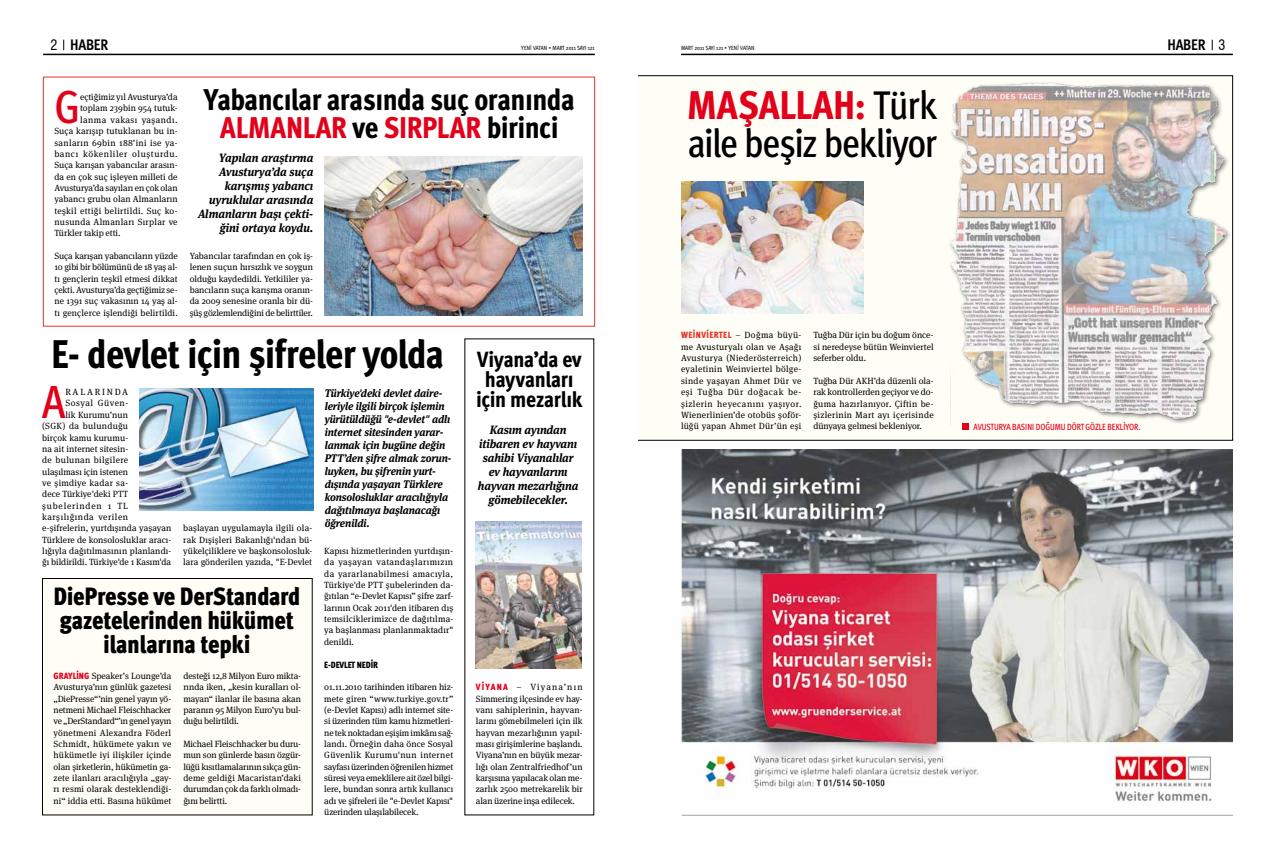
<style>
.page{position:relative;width:1276px;height:851px;background:#fff}
.page>*{position:absolute;margin:0;border:0;box-sizing:border-box;transform-origin:0 0}
.t1{font:500 46.5px "Meta Cond Pro";color:#e2001a}
.t2{font:800 40px "Meta Cond Pro";letter-spacing:-.02em;color:#000}
.t3{font:500 40px/38px "Meta Cond Pro";letter-spacing:-.03em;color:#000;text-align:right}
.t4{font:800 40px "Meta Cond Pro";color:#e2001a}
.t5{font:800 30px/28px "Meta Cond Pro";letter-spacing:-.02em;color:#000;text-align:center}
.t6{font:900 25px/24px "Meta Cond Pro";letter-spacing:-.015em;color:#000;text-align:center}
.t7{font:800 22px/20px "Meta Cond Pro";letter-spacing:-.015em;color:#000;text-align:center}
.t8{font:700 15.3px "Meta Cond Pro";letter-spacing:-.015em;color:#000}
.t9{font:italic 700 12px/14px "Meta Serif Pro";letter-spacing:-.005em;color:#000;text-align:center;scale:.95 1}
.t10{font:italic 700 11px/13px "Meta Serif Pro";letter-spacing:-.01em;color:#000;scale:.95 1}
.t11{font:9px/11.3px "Meta Serif Pro";letter-spacing:.005em;color:#000;text-align:justify}
.t12{font:9px "Meta Serif Pro";letter-spacing:.035em;color:#000}
.t13{font:9px "Meta Serif Pro";letter-spacing:.03em;color:#000}
.t14{font:500 9px "Meta Cond Pro";letter-spacing:.005em;color:#e2001a;scale:.95 1}
.t15{font:9px "Meta Serif Pro";letter-spacing:.06em;color:#000}
.t16{font:9px "Meta Serif Pro";letter-spacing:.025em;color:#000}
.t17{font:9px "Meta Serif Pro";letter-spacing:.055em;color:#000}
.t18{font:9px "Meta Serif Pro";letter-spacing:.045em;color:#000}
.t19{font:9px "Meta Serif Pro";letter-spacing:.085em;color:#000}
.t20{font:900 9px "Meta Cond Pro";letter-spacing:-.005em;color:#000}
.t21{font:900 9px "Meta Cond Pro";color:#e53427}
.t22{font:9px "Meta Serif Pro";letter-spacing:.2em;color:#000}
.t23{font:900 9px "Meta Cond Pro";letter-spacing:.01em;color:#e2001a}
.t24{font:6px "Meta Cond Pro";letter-spacing:-.01em;color:#000}
.s1{font-family:"Swiss 721 BT";font-weight:400;font-stretch:condensed;font-size:14px}
.s2{color:#e2001a}
.s3{font-size:22px}
.s4{font-family:"Meta Cond Pro";font-weight:900;color:#e2001a}
.s5{font-weight:800;color:#e2001a}
</style>
<div class="page">
<hr style="left:43px;top:54px;width:552px;height:1px;background:#000">
<hr style="left:681px;top:54px;width:552px;height:1px;background:#000">
<div style="left:42px;top:578px;width:270px;height:236px;background:#fffef6"></div>
<div style="left:42px;top:578px;width:270px;height:237px;border:1px solid #000"></div>
<div style="left:43px;top:77px;width:552px;height:249px;border:1px solid #e53427"></div>
<img style="left:325px;top:156px;width:257px;height:159px">
<img style="left:475px;top:521px;width:106px;height:147px">
<img style="left:139px;top:388px;width:174px;height:122px">
<img style="left:681px;top:450px;width:552px;height:366px">
<div style="left:632px;top:76px;width:600px;height:364px;background:#fffef6"></div>
<img style="left:950px;top:82px;width:279px;height:343px">
<img style="left:681px;top:182px;width:182px;height:132px">
<div style="left:962px;top:423px;width:7px;height:7px;background:#e2001a"></div>
<div style="left:615px;top:66px;width:23px;height:386px;background:#fff"></div>
<h3 class="t8" style="left:51px;top:35px;width:59px"><span class="s1">2</span> HABER</h3>
<p class="t24" style="left:521px;top:44px;width:75px">YENİ VATAN • MART 2011 SAYI 121</p>
<p class="t24" style="left:681px;top:44px;width:74px">MART 2011 SAYI 121 • YENİ VATAN</p>
<h3 class="t8" style="left:1167px;top:35px;width:60px">HABER <span class="s1">3</span></h3>
<h3 class="t5" style="left:204px;top:86px;width:372px">Yabancılar arasında suç oranında<br><span class="s2">Almanlar</span> ve <span class="s2">Sırplar</span> birinci</h3>
<h3 class="t9" style="left:198px;top:150px;width:123px;text-align:right">Yapılan araştırma<br>Avusturya’da suça karışmış yabancı uyruklular arasında<br>Almanların başı çekti&shy;ğini ortaya koydu.</h3>
<h1 class="t1" style="left:54px;top:77px;width:27px">G</h1>
<p class="t11" style="left:80px;top:91px;width:99px">eçtiğimiz yıl Avusturya’da</p>
<p class="t11" style="left:80px;top:102px;width:99px">toplam 239bin 954 tutuk-</p>
<p class="t18" style="left:80px;top:113px;width:99px">lanma vakası yaşandı.</p>
<p class="t11" style="left:54px;top:125px;width:125px">Suça karışıp tutuklanan bu in-</p>
<p class="t12" style="left:54px;top:136px;width:125px">sanların 69bin 188’ini ise ya-</p>
<p class="t15" style="left:54px;top:147px;width:125px">bancı kökenliler oluşturdu.</p>
<p class="t11" style="left:54px;top:159px;width:125px">Suça karışan yabancılar arasın-</p>
<p class="t11" style="left:54px;top:170px;width:125px">da en çok suç işleyen milleti de</p>
<p class="t11" style="left:54px;top:182px;width:125px">Avusturya’da sayıları en çok olan</p>
<p class="t11" style="left:54px;top:193px;width:125px">yabancı grubu olan Almanların</p>
<p class="t13" style="left:54px;top:204px;width:125px">teşkil ettiği belirtildi. Suç ko-</p>
<p class="t16" style="left:54px;top:215px;width:125px">nusunda Almanları Sırplar ve</p>
<p class="t11" style="left:54px;top:227px;width:68px">Türkler takip etti.</p>
<p class="t11" style="left:54px;top:250px;width:125px">Suça karışan yabancıların yüzde 10 gibi bir bölümünü de 18 yaş al&shy;tı gençlerin teşkil etmesi dikkat çekti. Avusturya’da geçtiğimiz se&shy;ne 1391 suç vakasının 14 yaş al&shy;tı gençlerce işlendiği belirtildi.</p>
<p class="t11" style="left:190px;top:250px;width:125px">Yabancılar tarafından en çok iş&shy;lenen suçun hırsızlık ve soygun olduğu kaydedildi. Yetkililer ya&shy;bancıların suça karışma oranın&shy;da 2009 senesine oranla bir dü&shy;şüş gözlemlendiğini de belirttiler.</p>
<h2 class="t2" style="left:51px;top:328px;width:532px">E- devlet için şifreler yolda <span class="s3">Viyana’da ev</span></h2>
<h3 class="t7" style="left:476px;top:369px;width:108px">hayvanları için mezarlık</h3>
<h1 class="t1" style="left:42px;top:371px;width:25px">A</h1>
<p class="t22" style="left:65px;top:385px;width:64px">RALARINDA</p>
<p class="t10" style="left:325px;top:385px;width:135px">Türkiye'deki devlet daire&shy;leriyle ilgili birçok işlemin yürütüldüğü "e-devlet" adlı internet sitesinden yarar&shy;lanmak için bugüne değin<br>PTT’den şifre almak zorun&shy;luyken, bu şifrenin yurt&shy;dışında yaşayan Türklere konsolosluklar aracılığıyla dağıtılmaya başlanacağı öğrenildi.</p>
<p class="t15" style="left:65px;top:397px;width:64px">Sosyal Güven-</p>
<p class="t11" style="left:65px;top:408px;width:64px">lik Kurumu’nun</p>
<p class="t12" style="left:42px;top:419px;width:87px">(SGK) da bulunduğu</p>
<p class="t11" style="left:42px;top:431px;width:87px">birçok kamu kurumu-</p>
<p class="t11" style="left:42px;top:442px;width:87px">na ait internet sitesin-</p>
<p class="t12" style="left:42px;top:453px;width:87px">de bulunan bilgilere</p>
<p class="t11" style="left:42px;top:465px;width:87px">ulaşılması için istenen</p>
<p class="t13" style="left:42px;top:476px;width:87px">ve şimdiye kadar sa-</p>
<p class="t11" style="left:42px;top:488px;width:87px">dece Türkiye'deki PTT</p>
<p class="t19" style="left:42px;top:499px;width:87px">şubelerinden 1 TL</p>
<p class="t17" style="left:42px;top:510px;width:87px">karşılığında verilen</p>
<p class="t11" style="left:42px;top:522px;width:131px">e-şifrelerin, yurtdışında yaşayan</p>
<p class="t11" style="left:42px;top:533px;width:130px">Türklere de konsolosluklar aracı-</p>
<p class="t11" style="left:42px;top:544px;width:130px">lığıyla dağıtılmasının planlandı-</p>
<p class="t11" style="left:42px;top:556px;width:130px">ğı bildirildi. Türkiye'de 1 Kasım'da</p>
<h3 class="t9" style="left:478px;top:421px;width:107px">Kasım ayından itibaren ev hayvanı sahibi Viyanalılar ev hayvanlarını hayvan mezarlığına gömebilecekler.</h3>
<p class="t11" style="left:183px;top:522px;width:130px">başlayan uygulamayla ilgili ola&shy;rak Dışişleri Bakanlığı'ndan bü&shy;yükelçiliklere ve başkonsolosluk&shy;lara gönderilen yazıda, "E-Devlet</p>
<p class="t11" style="left:324px;top:544px;width:131px">Kapısı hizmetlerinden yurtdışın&shy;da yaşayan vatandaşlarımızın da yararlanabilmesi amacıyla, Türkiye'de PTT şubelerinden da&shy;ğıtılan “e-Devlet Kapısı” şifre zarf&shy;larının Ocak 2011'den itibaren dış temsilciklerimizce de dağıtılma&shy;ya başlanması planlanmaktadır" denildi.</p>
<p class="t20" style="left:324px;top:658px;width:55px">E-DEVLET NEDİR</p>
<p class="t11" style="left:324px;top:680px;width:131px">01.11.2010 tarihinden itibaren hiz&shy;mete giren “www.turkiye.gov.tr” (e-Devlet Kapısı) adlı internet site&shy;si üzerinden tüm kamu hizmetleri&shy;ne tek noktadan eşişim imkânı sağ&shy;landı. Örneğin daha önce Sosyal Güvenlik Kurumu'nun internet sayfası üzerinden öğrenilen hizmet süresi veya emeklilere ait özel bilgi&shy;lere, bundan sonra artık kullanıcı adı ve şifreleri ile "e-Devlet Kapısı" üzerinden ulaşılabilecek.</p>
<p class="t11" style="left:476px;top:680px;width:108px"><span class="s4">Viyana</span> – Viyana’nın Simmering ilçesinde ev hay&shy;vanı sahiplerinin, hayvan&shy;larını gömebilmeleri için ilk hayvan mezarlığının yapıl&shy;ması girişimlerine başlandı.<br>Viyana’nın en büyük mezar&shy;lığı olan Zentralfriedhof’un karşısına yapılacak olan me&shy;zarlık 2500 metrekarelik bir alan üzerine inşa edilecek.</p>
<h3 class="t6" style="left:53px;top:585px;width:249px">DiePresse ve DerStandard gazetelerinden hükümet ilanlarına tepki</h3>
<p class="t23" style="left:54px;top:669px;width:25px">Grayling</p>
<p class="t11" style="left:54px;top:669px;width:119px;text-indent:38px">Speaker’s Lounge’da Avusturya’nın günlük gazetesi „DiePresse“’nin genel yayın yö&shy;netmeni Michael Fleischhacker ve „DerStandard“’ın genel yayın yönetmeni Alexandra Föderl Schmidt, hükümete yakın ve hükümetle iyi ilişkiler içinde olan şirketlerin, hükümetin ga&shy;zete ilanları aracılığıyla „gay&shy;rı resmi olarak desteklendiği&shy;ni“ iddia etti. Basına hükümet</p>
<p class="t11" style="left:183px;top:669px;width:119px">desteği 12,8 Milyon Euro mikta&shy;rında iken, „kesin kuralları ol&shy;mayan“ ilanlar ile basına akan paranın 95 Milyon Euro’yu bul&shy;duğu belirtildi.</p>
<p class="t11" style="left:183px;top:737px;width:119px">Michael Fleischhacker bu duru&shy;mun son günlerde basın özgür&shy;lüğü kısıtlamalarının sıkça gün&shy;deme geldiği Macaristan’daki durumdan çok da farklı olmadı&shy;ğını belirtti.</p>
<h2 class="t3" style="left:687px;top:87px;width:251px"><span class="s5">:</span> TÜRK<br>AILE BEŞIZ BEKLIYOR</h2>
<h2 class="t4" style="left:687px;top:79px;width:92px">MaŞALLAH</h2>
<p class="t21" style="left:681px;top:329px;width:13px">Weinviertel</p>
<p class="t11" style="left:681px;top:329px;width:122px;text-indent:54px">– Doğma büyü&shy;me Avusturyalı olan ve Aşağı Avusturya (Niederösterreich) eyaletinin Weinviertel bölge&shy;sinde yaşayan Ahmet Dür ve eşi Tuğba Dür doğacak be&shy;şizlerin heyecanını yaşıyor.<br>Wienerlinien’de otobüs şoför&shy;lüğü yapan Ahmet Dür’ün eşi</p>
<p class="t11" style="left:813px;top:329px;width:122px">Tuğba Dür için bu doğum önce&shy;si neredeyse bütün Weinviertel seferber oldu.</p>
<p class="t11" style="left:813px;top:374px;width:122px">Tuğba Dür AKH’da düzenli ola&shy;rak kontrollerden geçiyor ve do&shy;ğuma hazırlanıyor. Çiftin be&shy;şizlerinin Mart ayı içerisinde dünyaya gelmesi bekleniyor.</p>
<p class="t14" style="left:973px;top:421px;width:177px">AVUSTURYA BASINI DOĞUMU DÖRT GÖZLE BEKLİYOR.</p>
</div>
